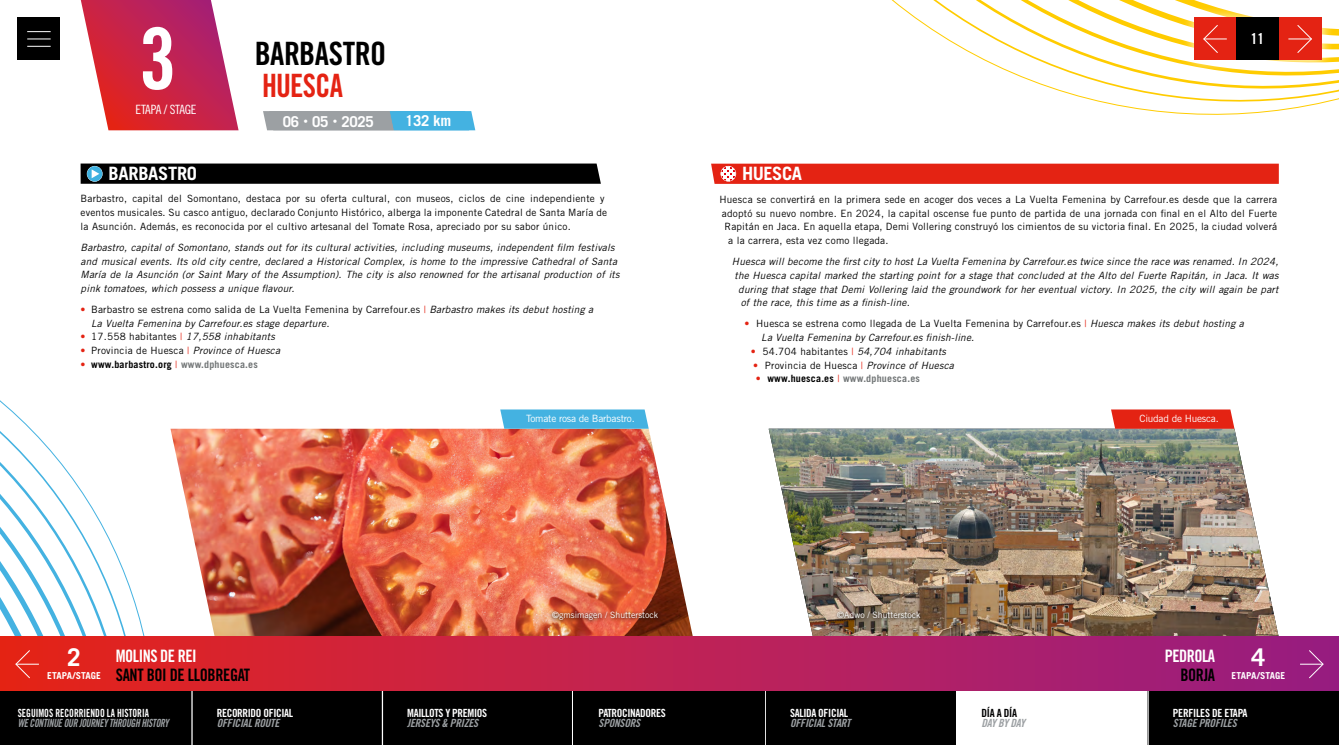
<style>
.page{position:relative;width:1339px;height:745px;background:#fff}
.page>*{position:absolute;margin:0;border:0;box-sizing:border-box;transform-origin:0 0}
.t1{font:85px "Trade Gothic LT Pro Bd Cn 20";color:#fff}
.t2{font:32.12px "Trade Gothic LT Pro Bd Cn 20";letter-spacing:-.015em;color:#000}
.t3{font:32.12px "Trade Gothic LT Pro Bd Cn 20";letter-spacing:-.025em;color:#e42313;scale:.93 1}
.t4{font:700 24.38px "Trade Gothic LT Pro";color:#fff}
.t5{font:700 18.38px "Trade Gothic LT Pro";letter-spacing:-.02em;color:#fff}
.t6{font:17.12px "Trade Gothic LT Pro Bd Cn 20";letter-spacing:-.02em;color:#000;scale:.95 1}
.t7{font:17.12px "Trade Gothic LT Pro Bd Cn 20";letter-spacing:-.03em;color:#fff;scale:.95 1}
.t8{font:700 15px "Trade Gothic LT Pro";letter-spacing:-.02em;color:#fff}
.t9{font:15px "Trade Gothic LT Pro Bd Cn 20";color:#fff}
.t10{font:12.75px "Trade Gothic LT Pro Cn 18";letter-spacing:-.02em;color:#fff}
.t11{font:11.25px "Trade Gothic LT Pro Bd Cn 20";letter-spacing:-.03em;color:#fff}
.t12{font:11.25px "Trade Gothic LT Pro Bd Cn 20 Obl";letter-spacing:-.02em;color:#9ca0a3}
.t13{font:11.25px "Trade Gothic LT Pro Bd Cn 20 Obl";letter-spacing:-.02em;color:#9ca0a3;scale:.85 1}
.t14{font:11.25px "Trade Gothic LT Pro Bd Cn 20";color:#fff;scale:.85 1}
.t15{font:11.25px "Trade Gothic LT Pro Bd Cn 20";letter-spacing:-.02em;color:#000}
.t16{font:italic 10px/13.8px "Trade Gothic LT Pro";letter-spacing:.02em;color:#000}
.t17{font:10px/13.8px "Trade Gothic LT Pro";letter-spacing:.02em;color:#000}
.t18{font:10px "Trade Gothic LT Pro";letter-spacing:-.02em;color:#fff}
.t19{font:700 10px "Trade Gothic LT Pro";letter-spacing:.02em;color:#000}
.t20{font:700 10px "Trade Gothic LT Pro";letter-spacing:.02em;color:#717576}
.t21{font:700 9.62px "Trade Gothic LT Pro";color:#fff}
.t22{font:8.75px "Trade Gothic LT Pro";color:#fff}
.s1{font-size:21.25px}
.s2{font-style:normal;color:#e42313}
.s3{font-style:normal}
.s4{color:#e42313}
.s5{font-style:italic}
.s6{font-weight:400;color:#e42313}
.s7{color:#717576}
.s8{color:#000}
</style>
<div class="page">
<svg style="left:0;top:421px;width:130px;height:215px"></svg>
<svg style="left:1131px;top:108px;width:166px;height:7px"></svg>
<svg style="left:1060px;top:91px;width:278px;height:17px"></svg>
<svg style="left:1016px;top:75px;width:322px;height:16px"></svg>
<svg style="left:263px;top:111px;width:212px;height:19px;background:#7ba8bc"></svg>
<svg style="left:81px;top:0;width:157px;height:130px"></svg>
<img style="left:170px;top:428px;width:523px;height:208px">
<svg style="left:500px;top:409px;width:148px;height:19px;background:#4db5e2"></svg>
<svg style="left:711px;top:163px;width:567px;height:21px;background:#e52e1f"></svg>
<svg style="left:81px;top:163px;width:520px;height:21px;background:#0c0d0e"></svg>
<svg style="left:548px;top:608px;width:113px;height:15px;background:#b34f33"></svg>
<img style="left:768px;top:428px;width:510px;height:208px">
<svg style="left:1111px;top:409px;width:123px;height:19px;background:#e52f1f"></svg>
<svg style="left:833px;top:608px;width:90px;height:13px"></svg>
<div style="left:0;top:690px;width:191px;height:54px;background:#000"></div>
<div style="left:191px;top:690px;width:192px;height:54px;background:#000"></div>
<div style="left:382px;top:690px;width:191px;height:54px;background:#000"></div>
<div style="left:764px;top:690px;width:192px;height:54px;background:#000"></div>
<div style="left:1147px;top:690px;width:191px;height:54px;background:#000"></div>
<hr style="left:191px;top:690px;width:2px;height:54px;background:#fff">
<hr style="left:382px;top:690px;width:1px;height:54px;background:#fff">
<hr style="left:572px;top:690px;width:1px;height:54px;background:#fff">
<hr style="left:764px;top:690px;width:1px;height:54px;background:#fff">
<hr style="left:1147px;top:690px;width:1px;height:54px;background:#fff">
<div style="left:573px;top:690px;width:191px;height:54px;background:#000"></div>
<div style="left:18px;top:18px;width:42px;height:42px;background:#000"></div>
<svg style="left:27px;top:31px;width:24px;height:1px"></svg>
<svg style="left:27px;top:39px;width:24px;height:1px"></svg>
<svg style="left:27px;top:46px;width:24px;height:1px"></svg>
<svg style="left:891px;top:0;width:447px;height:75px"></svg>
<div style="left:1236px;top:18px;width:42px;height:42px;background:#000"></div>
<div style="left:0;top:636px;width:1338px;height:54px;background:linear-gradient(to right,#e7251e,#971d85)"></div>
<svg style="left:0;top:444px;width:114px;height:247px"></svg>
<svg style="left:1299px;top:649px;width:24px;height:29px"></svg>
<h1 class="t1" style="left:139px;top:7px;width:39px">3</h1>
<p class="t10" style="left:136px;top:102px;width:62px">ETAPA / STAGE</p>
<h3 class="t5" style="left:109px;top:162px;width:90px">BARBASTRO</h3>
<h2 class="t2" style="left:255px;top:34px;width:133px">BARBASTRO</h2>
<h2 class="t3" style="left:262px;top:66px;width:88px">HUESCA</h2>
<h3 class="t8" style="left:289px;top:111px;width:93px">02 <span class="s1">·</span> 05 <span class="s1">·</span> 2023</h3>
<h3 class="t8" style="left:413px;top:111px;width:51px">05,1 km</h3>
<h3 class="t8" style="left:283px;top:112px;width:93px">06 <span class="s1">·</span> 05 <span class="s1">·</span> 2025</h3>
<h3 class="t8" style="left:405px;top:111px;width:48px">132 km</h3>
<p class="t17" style="left:81px;top:192px;width:528px">Barbastro, capital del Somontano, destaca por su oferta cultural, con museos, ciclos de cine independiente y eventos musicales. Su casco antiguo, declarado Conjunto Histórico, alberga la imponente Catedral de Santa María de la Asunción. Además, es reconocida por el cultivo artesanal del Tomate Rosa, apreciado por su sabor único.</p>
<p class="t16" style="left:81px;top:240px;width:540px">Barbastro, capital of Somontano, stands out for its cultural activities, including museums, independent film festivals and musical events. Its old city centre, declared a Historical Complex, is home to the impressive Cathedral of Santa María de la Asunción (or Saint Mary of the Assumption). The city is also renowned for the artisanal production of its pink tomatoes, which possess a unique flavour.</p>
<p class="t16" style="left:91px;top:302px;width:503px;text-indent:-11px"><span class="s2">•</span> <span class="s3">Barbastro se estrena como salida de La Vuelta Femenina by Carrefour.es</span> <span class="s2">|</span> Barbastro makes its debut hosting a<br>La Vuelta Femenina by Carrefour.es stage departure.</p>
<p class="t16" style="left:81px;top:330px;width:196px"><span class="s2">•</span> <span class="s3">17.558 habitantes</span> <span class="s2">|</span> 17,558 inhabitants</p>
<p class="t17" style="left:81px;top:343px;width:201px"><span class="s4">•</span> Provincia de Huesca <span class="s4">|</span> <span class="s5">Province of Huesca</span></p>
<p class="t19" style="left:81px;top:358px;width:179px"><span class="s6">•</span> www.barbastro.org <span class="s6">|</span> <span class="s7">www.dphuesca.es</span></p>
<p class="t18" style="left:526px;top:412px;width:110px">Tomate rosa de Barbastro.</p>
<h3 class="t5" style="left:742px;top:162px;width:61px">HUESCA</h3>
<h3 class="t9" style="left:1250px;top:30px;width:15px">11</h3>
<p class="t17" style="left:719px;top:192px;width:559px">Huesca se convertirá en la primera sede en acoger dos veces a La Vuelta Femenina by Carrefour.es desde que la carrera</p>
<p class="t17" style="left:722px;top:206px;width:557px">adoptó su nuevo nombre. En 2024, la capital oscense fue punto de partida de una jornada con final en el Alto del Fuerte</p>
<p class="t17" style="left:724px;top:220px;width:554px">Rapitán en Jaca. En aquella etapa, Demi Vollering construyó los cimientos de su victoria final. En 2025, la ciudad volverá</p>
<p class="t17" style="left:728px;top:233px;width:162px">a la carrera, esta vez como llegada.</p>
<p class="t16" style="left:732px;top:254px;width:548px">Huesca will become the first city to host La Vuelta Femenina by Carrefour.es twice since the race was renamed. In 2024,</p>
<p class="t16" style="left:734px;top:268px;width:545px">the Huesca capital marked the starting point for a stage that concluded at the Alto del Fuerte Rapitán, in Jaca. It was</p>
<p class="t16" style="left:738px;top:282px;width:541px">during that stage that Demi Vollering laid the groundwork for her eventual victory. In 2025, the city will again be part</p>
<p class="t16" style="left:740px;top:296px;width:170px">of the race, this time as a finish-line.</p>
<p class="t16" style="left:761px;top:317px;width:484px;text-indent:-17px"><span class="s2">•</span> <span class="s3">Huesca se estrena como llegada de La Vuelta Femenina by Carrefour.es</span> <span class="s2">|</span> Huesca makes its debut hosting a<br>La Vuelta Femenina by Carrefour.es finish-line.</p>
<p class="t16" style="left:750px;top:344px;width:197px"><span class="s2">•</span> <span class="s3">54.704 habitantes</span> <span class="s2">|</span> 54,704 inhabitants</p>
<p class="t17" style="left:753px;top:358px;width:202px"><span class="s4">•</span> Provincia de Huesca <span class="s4">|</span> <span class="s5">Province of Huesca</span></p>
<p class="t20" style="left:755px;top:372px;width:166px"><span class="s6">•</span> <span class="s8">www.huesca.es</span> <span class="s6">|</span> www.dphuesca.es</p>
<p class="t18" style="left:1139px;top:412px;width:81px">Ciudad de Huesca.</p>
<p class="t22" style="left:552px;top:609px;width:108px">©gmsimagen / Shutterstock</p>
<p class="t22" style="left:837px;top:609px;width:85px">©Adwo / Shutterstock</p>
<h3 class="t4" style="left:67px;top:642px;width:15px">2</h3>
<p class="t21" style="left:47px;top:669px;width:55px">ETAPA/STAGE</p>
<h3 class="t7" style="left:116px;top:645px;width:87px">MOLINS DE REI</h3>
<h3 class="t6" style="left:116px;top:664px;width:143px">SANT BOI DE LLOBREGAT</h3>
<h3 class="t7" style="left:1164px;top:645px;width:55px">PEDROLA</h3>
<h3 class="t6" style="left:1180px;top:664px;width:38px">BORJA</h3>
<h3 class="t4" style="left:1251px;top:642px;width:15px">4</h3>
<p class="t21" style="left:1231px;top:669px;width:55px">ETAPA/STAGE</p>
<p class="t14" style="left:18px;top:705px;width:156px">SEGUIMOS RECORRIENDO LA HISTORIA</p>
<p class="t13" style="left:18px;top:715px;width:179px">WE CONTINUE OUR JOURNEY THROUGH HISTORY</p>
<p class="t11" style="left:217px;top:705px;width:78px">RECORRIDO OFICIAL</p>
<p class="t12" style="left:217px;top:715px;width:64px">OFFICIAL ROUTE</p>
<p class="t11" style="left:407px;top:705px;width:81px">MAILLOTS Y PREMIOS</p>
<p class="t12" style="left:407px;top:715px;width:72px">JERSEYS &amp; PRIZES</p>
<p class="t11" style="left:598px;top:705px;width:69px">PATROCINADORES</p>
<p class="t12" style="left:598px;top:715px;width:43px">SPONSORS</p>
<p class="t11" style="left:790px;top:705px;width:60px">SALIDA OFICIAL</p>
<p class="t12" style="left:790px;top:715px;width:62px">OFFICIAL START</p>
<p class="t15" style="left:981px;top:705px;width:37px">DÍA A DÍA</p>
<p class="t12" style="left:981px;top:715px;width:45px">DAY BY DAY</p>
<p class="t11" style="left:1172px;top:705px;width:76px">PERFILES DE ETAPA</p>
<p class="t12" style="left:1172px;top:715px;width:65px">STAGE PROFILES</p>
</div>
